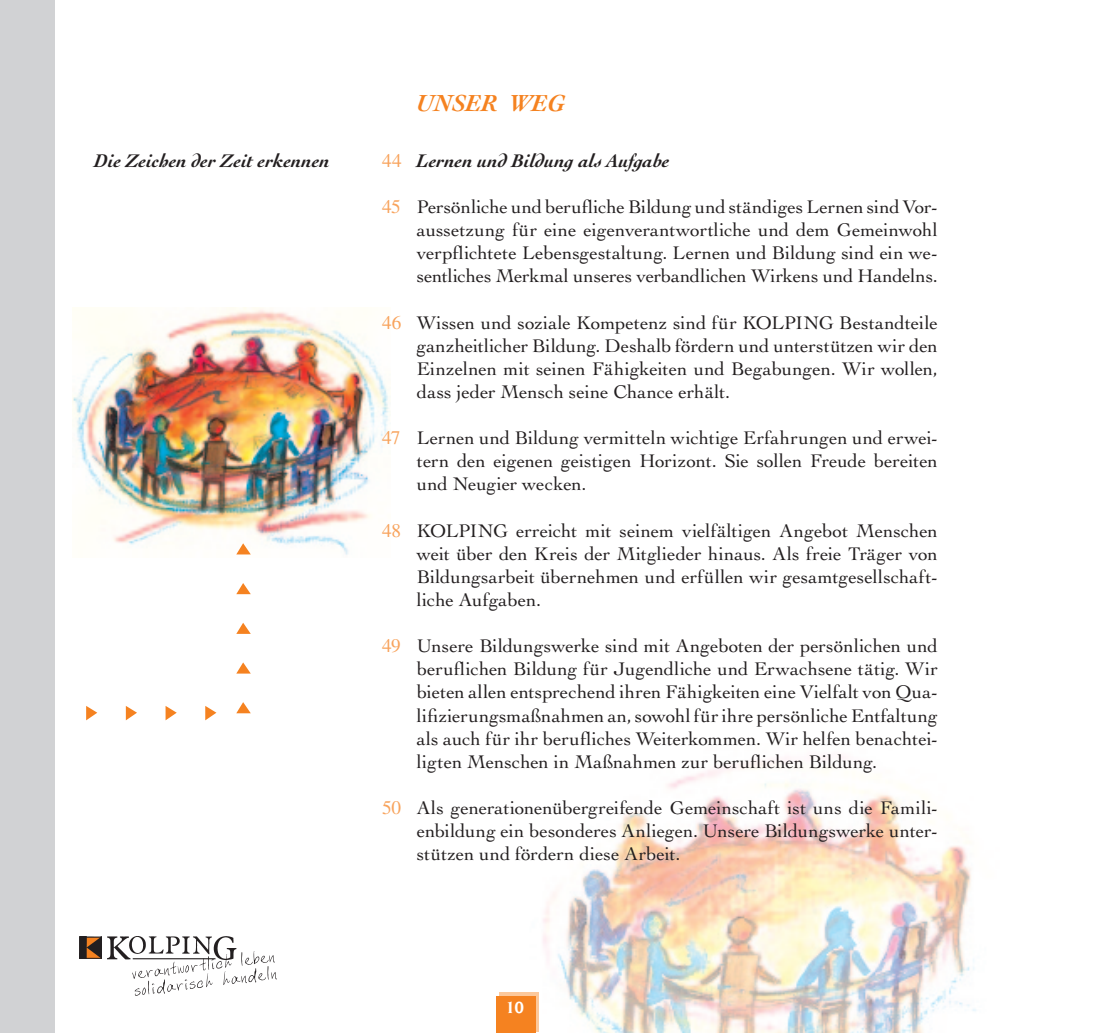
<style>
.page{position:relative;width:1104px;height:1033px;background:#fff}
.page>*{position:absolute;margin:0;border:0;box-sizing:border-box;transform-origin:0 0}
.t1{font:italic 700 24.5px "Cochin";color:#f58220}
.t2{font:19.25px/23.1px "Cochin";letter-spacing:-.005em;color:#231f20;text-align:justify}
.t3{font:italic 700 19.25px "Cochin";color:#231f20}
.t4{font:19.25px "Times";letter-spacing:-.01em;color:#f8a35c}
.t5{font:700 17.5px "Novarese";color:#fff}
</style>
<div class="page">
<img style="left:543px;top:756px;width:433px;height:276px">
<img style="left:72px;top:307px;width:317px;height:248px">
<div style="left:0;top:0;width:54px;height:1032px;background:#d1d2d4"></div>
<div style="left:499px;top:992px;width:40px;height:40px;background:#fcc89b"></div>
<img style="left:108px;top:936px;width:129px;height:23px">
<img style="left:79px;top:936px;width:23px;height:22px">
<svg style="left:132px;top:951px;width:145px;height:44px"></svg>
<div style="left:496px;top:995px;width:40px;height:37px;background:#f58220"></div>
<svg style="left:236px;top:702px;width:15px;height:11px"></svg>
<svg style="left:236px;top:662px;width:15px;height:11px"></svg>
<svg style="left:236px;top:622px;width:15px;height:12px"></svg>
<svg style="left:236px;top:583px;width:15px;height:11px"></svg>
<svg style="left:236px;top:543px;width:15px;height:11px"></svg>
<svg style="left:86px;top:706px;width:11px;height:14px"></svg>
<svg style="left:126px;top:706px;width:11px;height:14px"></svg>
<svg style="left:165px;top:706px;width:12px;height:14px"></svg>
<svg style="left:205px;top:706px;width:11px;height:14px"></svg>
<p class="t1" style="left:417px;top:89px;width:150px">UNSER WEG</p>
<p class="t3" style="left:94px;top:149px;width:237px">Die Zeichen der Zeit erkennen</p>
<p class="t4" style="left:382px;top:150px;width:21px">44</p>
<p class="t4" style="left:382px;top:196px;width:20px">45</p>
<p class="t4" style="left:382px;top:311px;width:21px">46</p>
<p class="t4" style="left:382px;top:427px;width:20px">47</p>
<p class="t4" style="left:382px;top:519px;width:21px">48</p>
<p class="t4" style="left:382px;top:635px;width:20px">49</p>
<p class="t4" style="left:382px;top:797px;width:21px">50</p>
<p class="t3" style="left:417px;top:149px;width:254px">Lernen und Bildung als Aufgabe</p>
<p class="t2" style="left:417px;top:195px;width:522px">Persönliche und berufliche Bildung und ständiges Lernen sind Vor&shy;aussetzung für eine eigenverantwortliche und dem Gemeinwohl verpflichtete Lebensgestaltung. Lernen und Bildung sind ein we&shy;sentliches Merkmal unseres verbandlichen Wirkens und Handelns.</p>
<p class="t2" style="left:417px;top:311px;width:522px">Wissen und soziale Kompetenz sind für KOLPING Bestandteile ganzheitlicher Bildung. Deshalb fördern und unterstützen wir den Einzelnen mit seinen Fähigkeiten und Begabungen. Wir wollen, dass jeder Mensch seine Chance erhält.</p>
<p class="t2" style="left:417px;top:426px;width:522px">Lernen und Bildung vermitteln wichtige Erfahrungen und erwei&shy;tern den eigenen geistigen Horizont. Sie sollen Freude bereiten und Neugier wecken.</p>
<p class="t2" style="left:417px;top:519px;width:522px">KOLPING erreicht mit seinem vielfältigen Angebot Menschen weit über den Kreis der Mitglieder hinaus. Als freie Träger von Bildungsarbeit übernehmen und erfüllen wir gesamtgesellschaft&shy;liche Aufgaben.</p>
<p class="t2" style="left:417px;top:634px;width:522px">Unsere Bildungswerke sind mit Angeboten der persönlichen und beruflichen Bildung für Jugendliche und Erwachsene tätig. Wir bieten allen entsprechend ihren Fähigkeiten eine Vielfalt von Qua&shy;lifizierungsmaßnahmen an, sowohl für ihre persönliche Entfaltung als auch für ihr berufliches Weiterkommen. Wir helfen benachtei&shy;ligten Menschen in Maßnahmen zur beruflichen Bildung.</p>
<p class="t2" style="left:417px;top:796px;width:522px">Als generationenübergreifende Gemeinschaft ist uns die Famili&shy;enbildung ein besonderes Anliegen. Unsere Bildungswerke unter&shy;stützen und fördern diese Arbeit.</p>
<p class="t5" style="left:505px;top:997px;width:20px">10</p>
</div>
